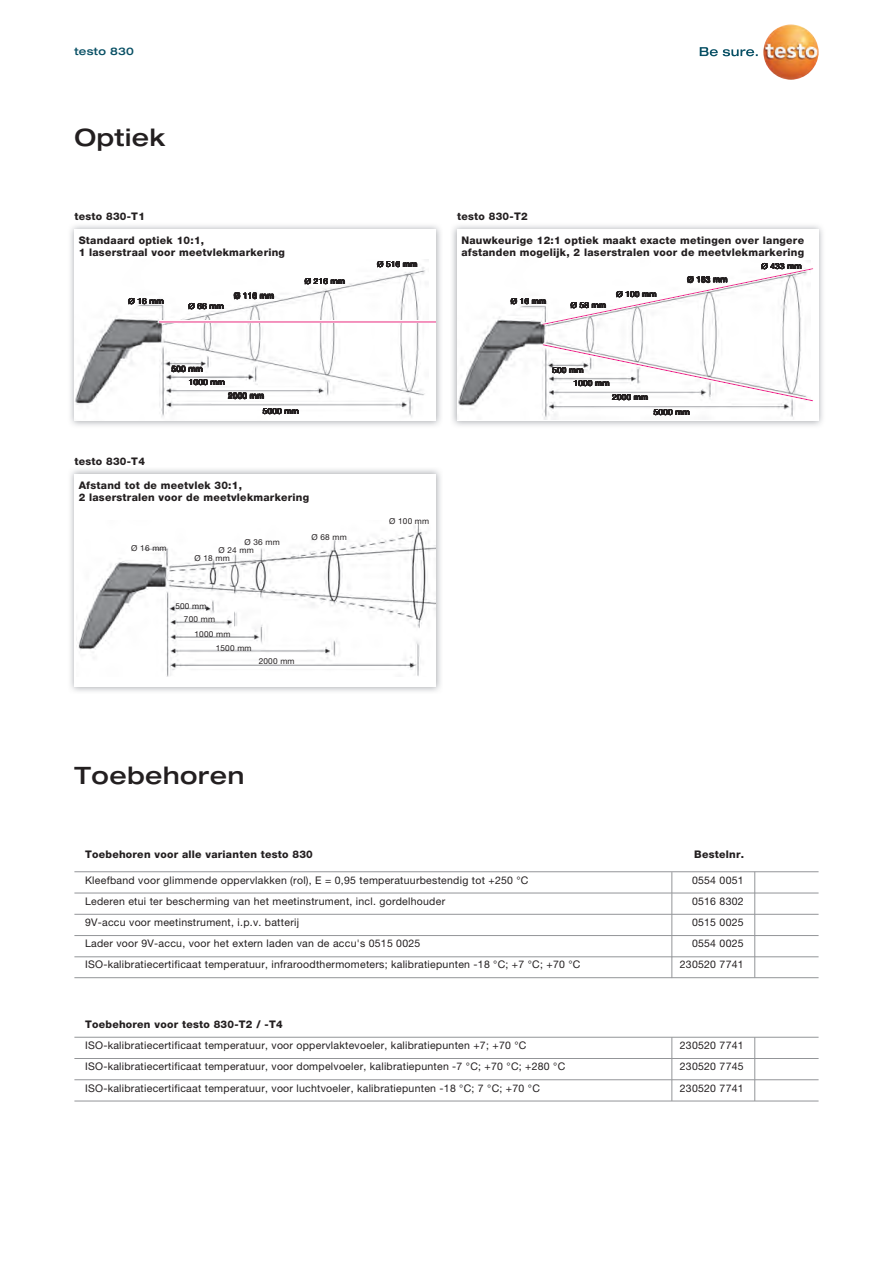
<style>
.page{position:relative;width:893px;height:1263px;background:#fff}
.page>*{position:absolute;margin:0;border:0;box-sizing:border-box;transform-origin:0 0}
.t1{font:500 expanded 24px "Helvetica Neue LTW1 G";letter-spacing:.025em;color:#231f20}
.t2{font:10.5px/21.1px "Helvetica Neue LTW1 G";letter-spacing:.025em;color:#231f20}
.t3{font:800 10.5px/12px "Helvetica Neue LTW1 G";letter-spacing:.025em;color:#231f20}
.t4{font:500 expanded 10.5px "Helvetica Neue LTW1 G";letter-spacing:.025em;color:#074f64}
.t5{font:8.25px/13.2px "Helvetica Neue LTW1 G";letter-spacing:.025em;color:#231f20}
</style>
<div class="page">
<img style="left:70px;top:225px;width:371px;height:201px">
<div style="left:74px;top:230px;width:362px;height:191px;background:#fff"></div>
<img style="left:452px;top:225px;width:371px;height:201px">
<div style="left:457px;top:230px;width:362px;height:191px;background:#fff"></div>
<img style="left:70px;top:469px;width:371px;height:223px">
<div style="left:74px;top:474px;width:362px;height:213px;background:#fff"></div>
<img style="left:75px;top:267px;width:353px;height:150px">
<svg style="left:160px;top:320px;width:276px;height:2px"></svg>
<img style="left:458px;top:299px;width:343px;height:121px">
<svg style="left:543px;top:268px;width:270px;height:57px"></svg>
<svg style="left:543px;top:343px;width:270px;height:58px"></svg>
<img style="left:76px;top:522px;width:360px;height:155px">
<svg style="left:700px;top:47px;width:58px;height:9px"></svg>
<img style="left:763px;top:24px;width:56px;height:56px;border-radius:28px">
<hr style="left:74px;top:871px;width:745px;height:1px;background:#939598">
<svg style="left:671px;top:872px;width:1px;height:105px"></svg>
<svg style="left:671px;top:1038px;width:1px;height:63px"></svg>
<svg style="left:754px;top:872px;width:1px;height:105px"></svg>
<svg style="left:754px;top:1038px;width:1px;height:63px"></svg>
<hr style="left:74px;top:893px;width:745px;height:1px;background:#939598">
<hr style="left:74px;top:914px;width:745px;height:1px;background:#939598">
<hr style="left:74px;top:935px;width:745px;height:1px;background:#939598">
<hr style="left:74px;top:956px;width:745px;height:1px;background:#939598">
<hr style="left:74px;top:977px;width:745px;height:1px;background:#939598">
<hr style="left:74px;top:1037px;width:745px;height:1px;background:#939598">
<hr style="left:74px;top:1058px;width:745px;height:1px;background:#939598">
<hr style="left:74px;top:1079px;width:745px;height:1px;background:#939598">
<hr style="left:74px;top:1101px;width:745px;height:1px;background:#939598">
<p class="t4" style="left:74px;top:44px;width:61px">testo 830</p>
<h1 class="t1" style="left:74px;top:122px;width:92px">Optiek</h1>
<p class="t3" style="left:74px;top:210px;width:72px">testo 830-T1</p>
<p class="t3" style="left:457px;top:210px;width:72px">testo 830-T2</p>
<p class="t3" style="left:79px;top:234px;width:208px">Standaard optiek 10:1,<br>1 laserstraal voor meetvlekmarkering</p>
<p class="t3" style="left:461px;top:234px;width:344px">Nauwkeurige 12:1 optiek maakt exacte metingen over langere afstanden mogelijk, 2 laserstralen voor de meetvlekmarkering</p>
<p class="t5" style="left:377px;top:257px;width:42px">Ø 516 mm</p>
<p class="t5" style="left:761px;top:259px;width:42px">Ø 433 mm</p>
<p class="t5" style="left:761px;top:259px;width:8px">Ø</p>
<p class="t5" style="left:794px;top:259px;width:9px">m</p>
<p class="t5" style="left:761px;top:259px;width:8px">Ø</p>
<p class="t5" style="left:794px;top:259px;width:9px">m</p>
<p class="t5" style="left:761px;top:259px;width:8px">Ø</p>
<p class="t5" style="left:794px;top:259px;width:9px">m</p>
<p class="t5" style="left:761px;top:259px;width:8px">Ø</p>
<p class="t5" style="left:794px;top:259px;width:9px">m</p>
<p class="t5" style="left:761px;top:259px;width:8px">Ø</p>
<p class="t5" style="left:761px;top:259px;width:8px">Ø</p>
<p class="t5" style="left:761px;top:259px;width:8px">Ø</p>
<p class="t5" style="left:761px;top:259px;width:8px">Ø</p>
<p class="t5" style="left:761px;top:259px;width:8px">Ø</p>
<p class="t5" style="left:761px;top:259px;width:8px">Ø</p>
<p class="t5" style="left:305px;top:274px;width:42px">Ø 216 mm</p>
<p class="t5" style="left:331px;top:274px;width:9px">m</p>
<p class="t5" style="left:331px;top:274px;width:9px">m</p>
<p class="t5" style="left:331px;top:274px;width:9px">m</p>
<p class="t5" style="left:331px;top:274px;width:9px">m</p>
<p class="t5" style="left:331px;top:274px;width:9px">m</p>
<p class="t5" style="left:331px;top:274px;width:9px">m</p>
<p class="t5" style="left:331px;top:274px;width:9px">m</p>
<p class="t5" style="left:331px;top:274px;width:9px">m</p>
<p class="t5" style="left:331px;top:274px;width:9px">m</p>
<p class="t5" style="left:331px;top:274px;width:9px">m</p>
<p class="t5" style="left:331px;top:275px;width:9px">m</p>
<p class="t5" style="left:331px;top:275px;width:9px">m</p>
<p class="t5" style="left:331px;top:275px;width:9px">m</p>
<p class="t5" style="left:687px;top:273px;width:42px">Ø 183 mm</p>
<p class="t5" style="left:687px;top:273px;width:8px">Ø</p>
<p class="t5" style="left:687px;top:273px;width:8px">Ø</p>
<p class="t5" style="left:128px;top:294px;width:37px">Ø 16 mm</p>
<p class="t5" style="left:188px;top:300px;width:37px">Ø 66 mm</p>
<p class="t5" style="left:234px;top:289px;width:42px">Ø 116 mm</p>
<p class="t5" style="left:260px;top:289px;width:9px">m</p>
<p class="t5" style="left:260px;top:289px;width:9px">m</p>
<p class="t5" style="left:260px;top:289px;width:9px">m</p>
<p class="t5" style="left:260px;top:289px;width:9px">m</p>
<p class="t5" style="left:260px;top:289px;width:9px">m</p>
<p class="t5" style="left:260px;top:289px;width:9px">m</p>
<p class="t5" style="left:511px;top:294px;width:37px">Ø 16 mm</p>
<p class="t5" style="left:571px;top:298px;width:37px">Ø 58 mm</p>
<p class="t5" style="left:616px;top:287px;width:42px">Ø 100 mm</p>
<p class="t5" style="left:616px;top:287px;width:8px">Ø</p>
<p class="t5" style="left:616px;top:287px;width:8px">Ø</p>
<p class="t5" style="left:616px;top:287px;width:8px">Ø</p>
<p class="t5" style="left:616px;top:287px;width:8px">Ø</p>
<p class="t5" style="left:189px;top:362px;width:37px;text-indent:-17px">500 mm<br>1000 mm</p>
<p class="t5" style="left:189px;top:375px;width:6px">1</p>
<p class="t5" style="left:189px;top:375px;width:6px">1</p>
<p class="t5" style="left:189px;top:375px;width:6px">1</p>
<p class="t5" style="left:189px;top:375px;width:6px">1</p>
<p class="t5" style="left:189px;top:375px;width:6px">1</p>
<p class="t5" style="left:189px;top:375px;width:6px">1</p>
<p class="t5" style="left:189px;top:375px;width:6px">1</p>
<p class="t5" style="left:189px;top:375px;width:6px">1</p>
<p class="t5" style="left:189px;top:375px;width:6px">1</p>
<p class="t5" style="left:573px;top:363px;width:37px;text-indent:-21px">500 mm<br>1000 mm</p>
<p class="t5" style="left:562px;top:363px;width:6px">0</p>
<p class="t5" style="left:562px;top:363px;width:6px">0</p>
<p class="t5" style="left:562px;top:363px;width:6px">0</p>
<p class="t5" style="left:578px;top:376px;width:6px">0</p>
<p class="t5" style="left:578px;top:377px;width:6px">0</p>
<p class="t5" style="left:578px;top:377px;width:6px">0</p>
<p class="t5" style="left:578px;top:377px;width:6px">0</p>
<p class="t5" style="left:578px;top:377px;width:6px">0</p>
<p class="t5" style="left:578px;top:377px;width:6px">0</p>
<p class="t5" style="left:578px;top:377px;width:6px">0</p>
<p class="t5" style="left:578px;top:377px;width:6px">0</p>
<p class="t5" style="left:263px;top:388px;width:37px;line-height:15.3px;text-indent:-35px">2000 mm<br>5000 mm</p>
<p class="t5" style="left:250px;top:389px;width:9px">m</p>
<p class="t5" style="left:250px;top:389px;width:9px">m</p>
<p class="t5" style="left:250px;top:389px;width:9px">m</p>
<p class="t5" style="left:250px;top:389px;width:9px">m</p>
<p class="t5" style="left:250px;top:389px;width:9px">m</p>
<p class="t5" style="left:250px;top:389px;width:9px">m</p>
<p class="t5" style="left:250px;top:389px;width:9px">m</p>
<p class="t5" style="left:250px;top:389px;width:9px">m</p>
<p class="t5" style="left:250px;top:389px;width:9px">m</p>
<p class="t5" style="left:250px;top:389px;width:9px">m</p>
<p class="t5" style="left:250px;top:389px;width:9px">m</p>
<p class="t5" style="left:250px;top:389px;width:9px">m</p>
<p class="t5" style="left:250px;top:389px;width:9px">m</p>
<p class="t5" style="left:612px;top:390px;width:37px">2000 mm</p>
<p class="t5" style="left:654px;top:406px;width:37px">5000 mm</p>
<p class="t3" style="left:74px;top:455px;width:72px">testo 830-T4</p>
<p class="t3" style="left:79px;top:479px;width:232px">Afstand tot de meetvlek 30:1,<br>2 laserstralen voor de meetvlekmarkering</p>
<p class="t5" style="left:389px;top:515px;width:42px">Ø 100 mm</p>
<p class="t5" style="left:131px;top:541px;width:37px">Ø 16 mm</p>
<p class="t5" style="left:244px;top:535px;width:37px">Ø 36 mm</p>
<p class="t5" style="left:218px;top:543px;width:37px">Ø 24 mm</p>
<p class="t5" style="left:194px;top:551px;width:37px">Ø 18 mm</p>
<p class="t5" style="left:311px;top:531px;width:37px">Ø 68 mm</p>
<p class="t5" style="left:184px;top:599px;width:33px;text-indent:-9px">500 mm<br>700 mm</p>
<p class="t5" style="left:216px;top:627px;width:37px;line-height:14.1px;text-indent:-21px">1000 mm<br>1500 mm</p>
<p class="t5" style="left:259px;top:654px;width:37px">2000 mm</p>
<h1 class="t1" style="left:74px;top:760px;width:171px">Toebehoren</h1>
<p class="t3" style="left:85px;top:848px;width:229px">Toebehoren voor alle varianten testo 830</p>
<p class="t3" style="left:694px;top:848px;width:51px">Bestelnr.</p>
<p class="t2" style="left:680px;top:869px;width:65px;text-align:right">0554 0051<br>0516 8302<br>0515 0025<br>0554 0025<br>230520 7741</p>
<p class="t2" style="left:85px;top:869px;width:497px">Kleefband voor glimmende oppervlakken (rol), E = 0,95 temperatuurbestendig tot +250 °C<br>Lederen etui ter bescherming van het meetinstrument, incl. gordelhouder<br>9V-accu voor meetinstrument, i.p.v. batterij<br>Lader voor 9V-accu, voor het extern laden van de accu's 0515 0025<br>ISO-kalibratiecertificaat temperatuur, infraroodthermometers; kalibratiepunten -18 °C; +7 °C; +70 °C</p>
<p class="t3" style="left:85px;top:1018px;width:199px">Toebehoren voor testo 830-T2 / -T4</p>
<p class="t2" style="left:85px;top:1034px;width:482px">ISO-kalibratiecertificaat temperatuur, voor oppervlaktevoeler, kalibratiepunten +7; +70 °C<br>ISO-kalibratiecertificaat temperatuur, voor dompelvoeler, kalibratiepunten -7 °C; +70 °C; +280 °C<br>ISO-kalibratiecertificaat temperatuur, voor luchtvoeler, kalibratiepunten -18 °C; 7 °C; +70 °C</p>
<p class="t2" style="left:680px;top:1034px;width:65px;text-align:justify">230520 7741<br>230520 7745<br>230520 7741</p>
</div>
